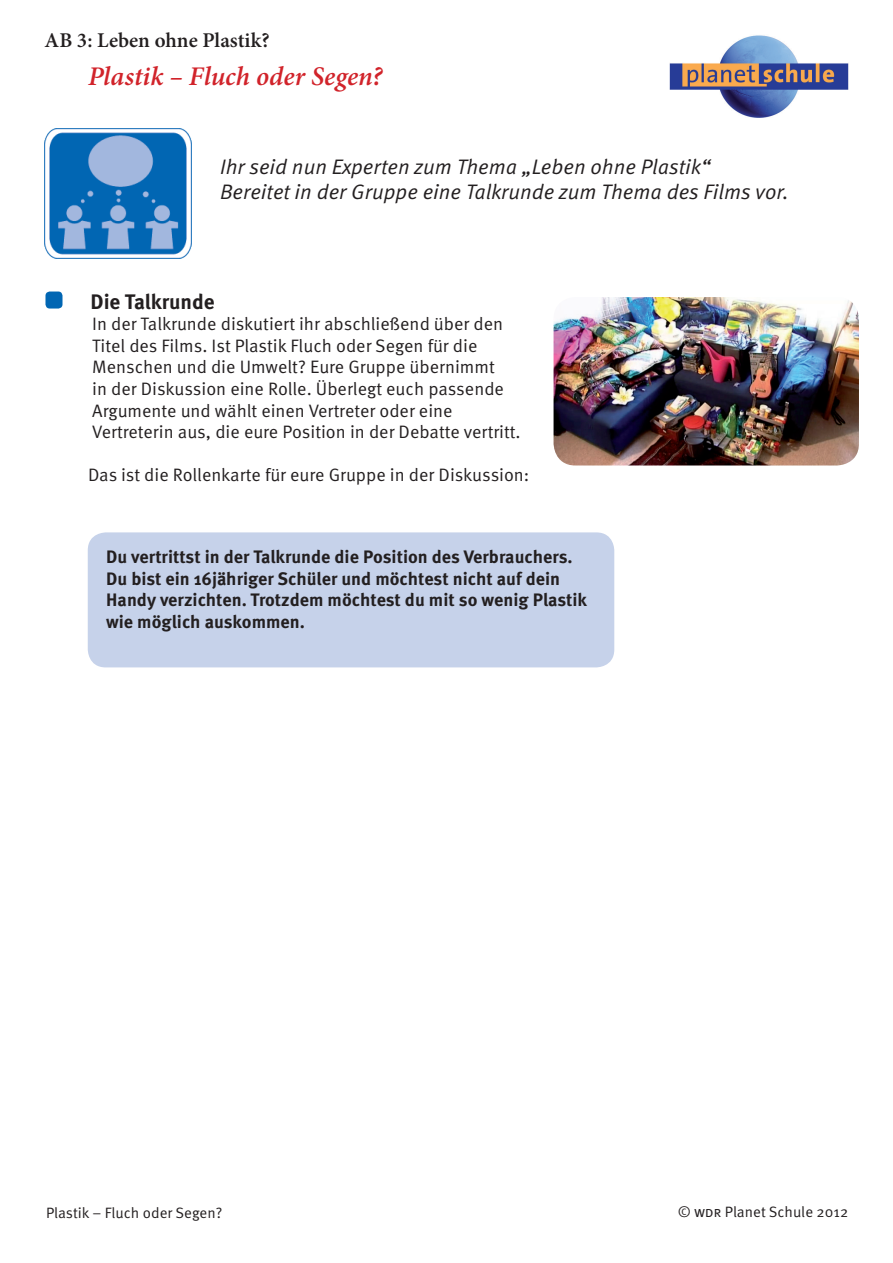
<style>
.page{position:relative;width:893px;height:1263px;background:#fff}
.page>*{position:absolute;margin:0;border:0;box-sizing:border-box;transform-origin:0 0}
.t1{font:italic 600 27px "Minion Pro";color:#d1232a}
.t2{font:21px/25.2px "Meta OT Norm Ita";color:#231f20}
.t3{font:600 21px "Minion Pro";color:#231f20}
.t4{font:700 21px "Meta OT";color:#231f20}
.t5{font:18px/21.6px "Meta OT Norm";color:#231f20}
.t6{font:700 18px/21.6px "Meta OT";color:#231f20}
.t7{font:15px "Meta OT Norm";color:#231f20}
</style>
<div class="page">
<img style="left:670px;top:35px;width:178px;height:83px">
<img style="left:45px;top:129px;width:147px;height:129px">
<div style="left:45px;top:291px;width:18px;height:17px;background:#0166b3;border-radius:4px"></div>
<div style="left:88px;top:532px;width:526px;height:135px;background:#c6d2ea;border-radius:18px"></div>
<img style="left:554px;top:297px;width:305px;height:168px">
<p class="t3" style="left:45px;top:26px;width:226px">AB 3: Leben ohne Plastik?</p>
<h1 class="t1" style="left:88px;top:58px;width:296px">Plastik – Fluch oder Segen?</h1>
<p class="t2" style="left:220px;top:155px;width:570px">Ihr seid nun Experten zum Thema „Leben ohne Plastik“<br>Bereitet in der Gruppe eine Talkrunde zum Thema des Films vor.</p>
<p class="t4" style="left:90px;top:289px;width:126px">Die Talkrunde</p>
<p class="t5" style="left:92px;top:314px;width:430px">In der Talkrunde diskutiert ihr abschließend über den Titel des Films. Ist Plastik Fluch oder Segen für die Menschen und die Umwelt? Eure Gruppe übernimmt<br>in der Diskussion eine Rolle. Überlegt euch passende Argumente und wählt einen Vertreter oder eine Vertreterin aus, die eure Position in der Debatte vertritt.</p>
<p class="t5" style="left:88px;top:465px;width:443px">Das ist die Rollenkarte für eure Gruppe in der Diskussion:</p>
<p class="t6" style="left:106px;top:546px;width:482px">Du vertrittst in der Talkrunde die Position des Verbrauchers.<br>Du bist ein 16jähriger Schüler und möchtest nicht auf dein Handy verzichten. Trotzdem möchtest du mit so wenig Plastik wie möglich auskommen.</p>
<p class="t7" style="left:46px;top:1203px;width:178px">Plastik – Fluch oder Segen?</p>
<p class="t7" style="left:678px;top:1203px;width:172px">© wdr Planet Schule 2012</p>
</div>
